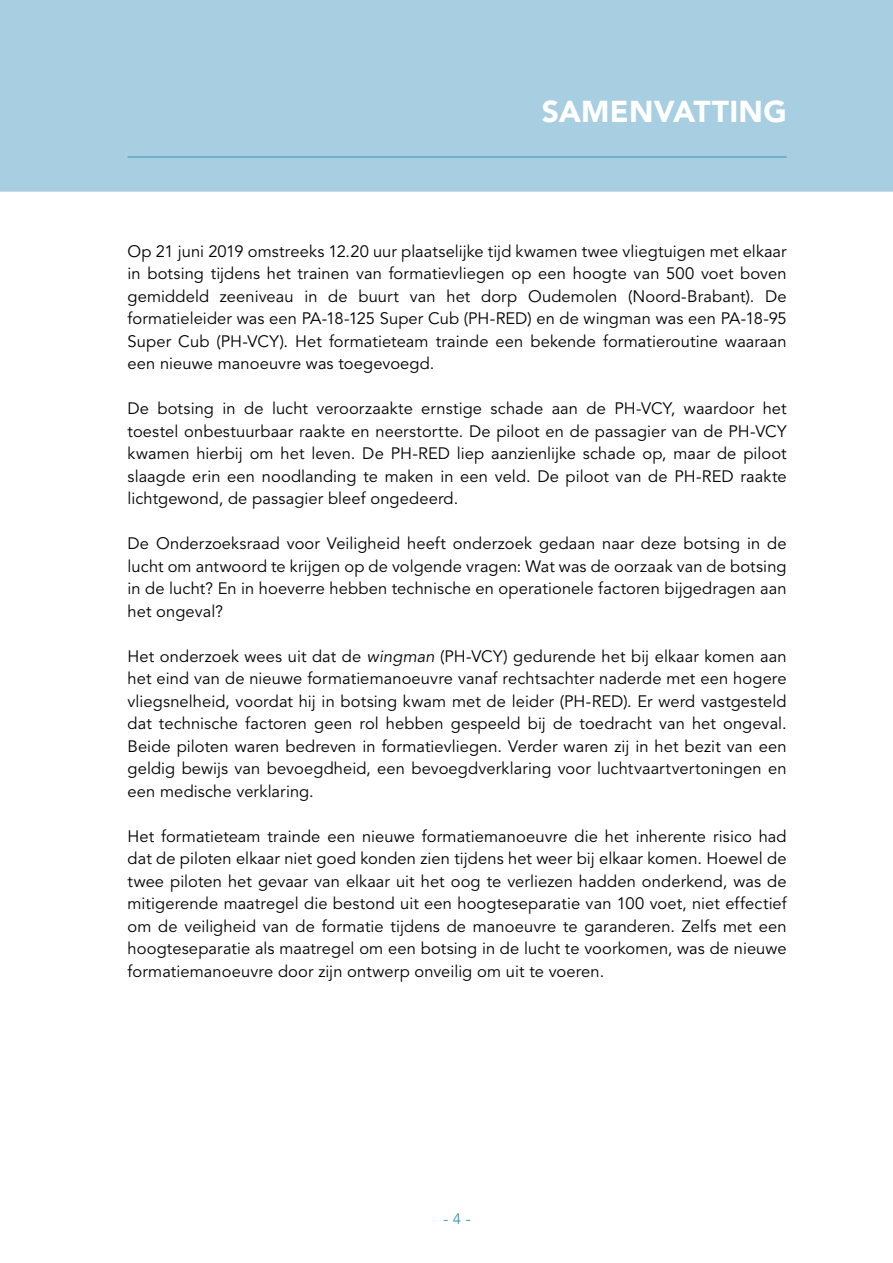
<style>
.page{position:relative;width:893px;height:1263px;background:#fff}
.page>*{position:absolute;margin:0;border:0;box-sizing:border-box;transform-origin:0 0}
.Hoofdstuk_kop_-nr{font:900 30px "Avenir LT Std";letter-spacing:.01em;color:#fff}
.Bodytekst{font:16.5px/22.5px "Avenir LT Std";letter-spacing:.005em;color:#000;text-align:justify}
.t1{font:15px "Avenir LT Std";color:#3397b9}
.s1{font-style:italic}
</style>
<div class="page">
<div style="left:0;top:0;width:893px;height:192px;background:#a8cee1"></div>
<hr style="left:128px;top:157px;width:659px;height:1px;background:#3397b9">
<p class="Hoofdstuk_kop_-nr" style="left:542px;top:93px;width:246px">SAMENVATTING</p>
<p class="Bodytekst" style="left:128px;top:240px;width:661px">Op 21 juni 2019 omstreeks 12.20 uur plaatselijke tijd kwamen twee vliegtuigen met elkaar in botsing tijdens het trainen van formatievliegen op een hoogte van 500 voet boven gemiddeld zeeniveau in de buurt van het dorp Oudemolen (Noord-Brabant). De formatieleider was een PA-18-125 Super Cub (PH-RED) en de wingman was een PA-18-95<br>Super Cub (PH-VCY). Het formatieteam trainde een bekende formatieroutine waaraan een nieuwe manoeuvre was toegevoegd.</p>
<p class="Bodytekst" style="left:128px;top:398px;width:661px">De botsing in de lucht veroorzaakte ernstige schade aan de PH-VCY, waardoor het toestel onbestuurbaar raakte en neerstortte. De piloot en de passagier van de PH-VCY kwamen hierbij om het leven. De PH-RED liep aanzienlijke schade op, maar de piloot slaagde erin een noodlanding te maken in een veld. De piloot van de PH-RED raakte lichtgewond, de passagier bleef ongedeerd.</p>
<p class="Bodytekst" style="left:128px;top:533px;width:661px">De Onderzoeksraad voor Veiligheid heeft onderzoek gedaan naar deze botsing in de lucht om antwoord te krijgen op de volgende vragen: Wat was de oorzaak van de botsing in de lucht? En in hoeverre hebben technische en operationele factoren bijgedragen aan het ongeval?</p>
<p class="Bodytekst" style="left:128px;top:645px;width:661px">Het onderzoek wees uit dat de <span class="s1">wingman</span> (PH-VCY) gedurende het bij elkaar komen aan het eind van de nieuwe formatiemanoeuvre vanaf rechtsachter naderde met een hogere vliegsnelheid, voordat hij in botsing kwam met de leider (PH-RED). Er werd vastgesteld dat technische factoren geen rol hebben gespeeld bij de toedracht van het ongeval.<br>Beide piloten waren bedreven in formatievliegen. Verder waren zij in het bezit van een geldig bewijs van bevoegdheid, een bevoegdverklaring voor luchtvaartvertoningen en een medische verklaring.</p>
<p class="Bodytekst" style="left:128px;top:825px;width:661px">Het formatieteam trainde een nieuwe formatiemanoeuvre die het inherente risico had dat de piloten elkaar niet goed konden zien tijdens het weer bij elkaar komen. Hoewel de twee piloten het gevaar van elkaar uit het oog te verliezen hadden onderkend, was de mitigerende maatregel die bestond uit een hoogteseparatie van 100 voet, niet effectief om de veiligheid van de formatie tijdens de manoeuvre te garanderen. Zelfs met een hoogteseparatie als maatregel om een botsing in de lucht te voorkomen, was de nieuwe formatiemanoeuvre door zijn ontwerp onveilig om uit te voeren.</p>
<p class="t1" style="left:443px;top:1210px;width:29px">- 4 -</p>
</div>
